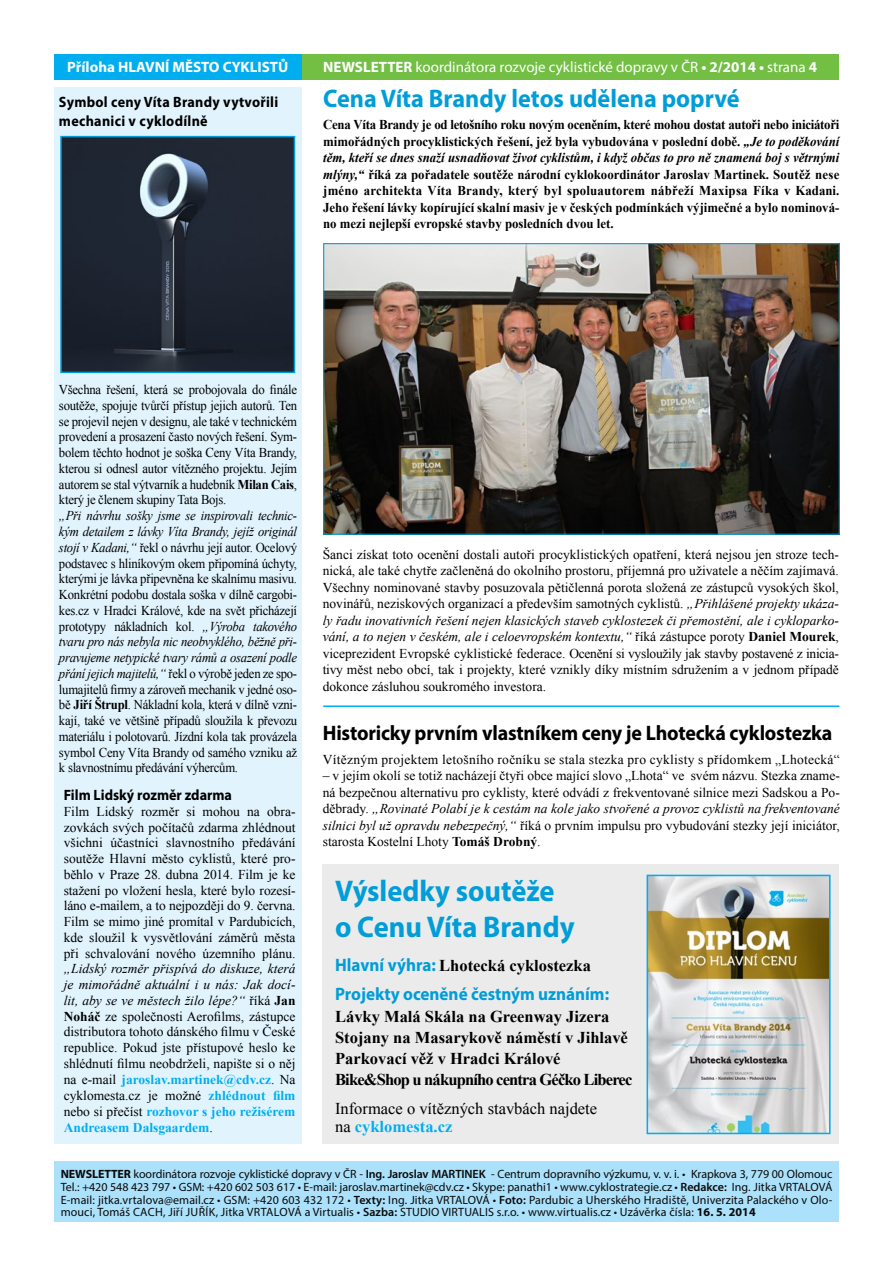
<style>
.page{position:relative;width:893px;height:1263px;background:#fff}
.page>*{position:absolute;margin:0;border:0;box-sizing:border-box;transform-origin:0 0}
.t1{font:700 30px/36px "Myriad Pro";color:#009dd8;scale:.95 1}
.t2{font:700 25.5px "Myriad Pro";color:#009dd8;scale:.95 1}
.t3{font:700 21px "Myriad Pro";letter-spacing:-.01em;color:#000;scale:.95 1}
.t4{font:700 18px "Myriad Pro";color:#009dd8;scale:.95 1}
.t5{font:700 16.5px/21px "Times New Roman";color:#000}
.t6{font:16.5px/18px "Times New Roman";color:#000}
.t7{font:15px "Myriad Pro";color:#fff}
.t8{font:700 15px/19.5px "Myriad Pro";letter-spacing:.02em;color:#000;scale:.94 1}
.t9{font:700 15px "Myriad Pro";color:#fff}
.t10{font:700 15px "Myriad Pro";color:#000;scale:.94 1}
.t11{font:13.5px/16.5px "Times New Roman";color:#000;text-align:justify}
.t12{font:13.5px/15.8px "Times New Roman";color:#000;text-align:justify;scale:.94 1}
.t13{font:700 13.5px/16.5px "Times New Roman";color:#000;text-align:justify;scale:.95 1}
.t14{font:13.5px "Times New Roman";letter-spacing:.02em;color:#000}
.t15{font:12px/12.8px "Myriad Pro";letter-spacing:.01em;color:#0a0a0b;text-align:justify}
.s1{font-weight:700}
.s2{font-style:italic}
.s3{font-weight:700;color:#00aeef}
.s4{font-family:"Myriad Pro";font-size:18px;color:#009dd8}
.s5{font-weight:600}
</style>
<div class="page">
<div style="left:323px;top:864px;width:516px;height:280px;background:#ebebec"></div>
<div style="left:54px;top:1162px;width:785px;height:60px;background:#abe1fa"></div>
<div style="left:301px;top:54px;width:538px;height:26px;background:#72bf44"></div>
<div style="left:54px;top:54px;width:247px;height:26px;background:#00aeef"></div>
<img style="left:325px;top:245px;width:513px;height:288px">
<div style="left:323px;top:243px;width:517px;height:292px;border:1px solid #009dd8"></div>
<div style="left:54px;top:88px;width:247px;height:1056px;background:#e1f4fd"></div>
<img style="left:63px;top:139px;width:229px;height:231px">
<div style="left:60px;top:136px;width:235px;height:237px;border:2px solid #009dd8"></div>
<img style="left:650px;top:878px;width:177px;height:253px">
<div style="left:647px;top:875px;width:183px;height:259px;border:2px solid #00aeef"></div>
<hr style="left:323px;top:705px;width:516px;height:2px;background:#00aeef">
<p class="t9" style="left:67px;top:58px;width:223px">Příloha HLAVNÍ MĚSTO CYKLISTŮ</p>
<p class="t8" style="left:59px;top:92px;width:235px">Symbol ceny Víta Brandy vytvořili mechanici v cyklodílně</p>
<p class="t7" style="left:323px;top:58px;width:495px"><span class="s1">NEWSLETTER</span> koordinátora rozvoje cyklistické dopravy v ČR <span class="s1">• 2/2014 •</span> strana <span class="s1">4</span></p>
<h2 class="t2" style="left:323px;top:82px;width:440px">Cena Víta Brandy letos udělena poprvé</h2>
<p class="t13" style="left:323px;top:116px;width:545px">Cena Víta Brandy je od letošního roku novým oceněním, které mohou dostat autoři nebo iniciátoři mimořádných procyklistických řešení, jež byla vybudována v poslední době. <span class="s2">„Je to poděkování těm, kteří se dnes snaží usnadňovat život cyklistům, i když občas to pro ně znamená boj s větrnými mlýny,“</span> říká za pořadatele soutěže národní cyklokoordinátor Jaroslav Martinek. Soutěž nese jméno architekta Víta Brandy, který byl spoluautorem nábřeží Maxipsa Fíka v Kadani.<br>Jeho řešení lávky kopírující skalní masiv je v českých podmínkách výjimečné a bylo nominová&shy;no mezi nejlepší evropské stavby posledních dvou let.</p>
<p class="t12" style="left:59px;top:381px;width:255px">Všechna řešení, která se probojovala do finále soutěže, spojuje tvůrčí přístup jejich autorů. Ten se projevil nejen v designu, ale také v technickém provedení a prosazení často nových řešení. Sym&shy;bolem těchto hodnot je soška Ceny Víta Brandy, kterou si odnesl autor vítězného projektu. Jejím autorem se stal výtvarník a hudebník <span class="s1">Milan Cais</span>, který je členem skupiny Tata Bojs.</p>
<p class="t12" style="left:59px;top:507px;width:255px"><span class="s2">„Při návrhu sošky jsme se inspirovali technic&shy;kým detailem z lávky Víta Brandy, jejíž originál stojí v Kadani,“</span> řekl o návrhu její autor. Ocelový podstavec s hliníkovým okem připomíná úchyty, kterými je lávka připevněna ke skalnímu masivu.<br>Konkrétní podobu dostala soška v dílně cargobi&shy;kes.cz v Hradci Králové, kde na svět přicházejí prototypy nákladních kol. <span class="s2">„Výroba takového tvaru pro nás nebyla nic neobvyklého, běžně při&shy;pravujeme netypické tvary rámů a osazení podle přání jejich majitelů,“</span> řekl o výrobě jeden ze spo&shy;lumajitelů firmy a zároveň mechanik v jedné oso&shy;bě <span class="s1">Jiří Štrupl</span>. Nákladní kola, která v dílně vzni&shy;kají, také ve většině případů sloužila k převozu materiálu i polotovarů. Jízdní kola tak provázela symbol Ceny Víta Brandy od samého vzniku až k slavnostnímu předávání výhercům.</p>
<p class="t10" style="left:64px;top:785px;width:181px">Film Lidský rozměr zdarma</p>
<p class="t11" style="left:64px;top:803px;width:233px;line-height:15.8px">Film Lidský rozměr si mohou na obra&shy;zovkách svých počítačů zdarma zhlédnout všichni účastníci slavnostního předávání soutěže Hlavní město cyklistů, které pro&shy;běhlo v Praze 28. dubna 2014. Film je ke stažení po vložení hesla, které bylo rozesí&shy;láno e-mailem, a to nejpozději do 9. června.<br>Film se mimo jiné promítal v Pardubicích, kde sloužil k vysvětlování záměrů města při schvalování nového územního plánu.</p>
<p class="t11" style="left:64px;top:960px;width:233px;line-height:15.9px"><span class="s2">„Lidský rozměr přispívá do diskuze, která je mimořádně aktuální i u nás: Jak docí&shy;lit, aby se ve městech žilo lépe?“</span> říká <span class="s1">Jan Noháč</span> ze společnosti Aerofilms, zástupce distributora tohoto dánského filmu v České republice. Pokud jste přístupové heslo ke shlédnutí filmu neobdrželi, napište si o něj na e-mail <span class="s3">jaroslav.martinek@cdv.cz</span>. Na cyklomesta.cz je možné <span class="s3">zhlédnout film </span>nebo si přečíst <span class="s3">rozhovor s jeho režisérem Andreasem Dalsgaardem</span>.</p>
<p class="t11" style="left:323px;top:545px;width:518px">Šanci získat toto ocenění dostali autoři procyklistických opatření, která nejsou jen stroze tech&shy;nická, ale také chytře začleněná do okolního prostoru, příjemná pro uživatele a něčím zajímavá.<br>Všechny nominované stavby posuzovala pětičlenná porota složená ze zástupců vysokých škol, novinářů, neziskových organizací a především samotných cyklistů. <span class="s2">„Přihlášené projekty ukáza&shy;ly řadu inovativních řešení nejen klasických staveb cyklostezek či přemostění, ale i cykloparko&shy;vání, a to nejen v českém, ale i celoevropském kontextu,“</span> říká zástupce poroty <span class="s1">Daniel Mourek</span>, viceprezident Evropské cyklistické federace. Ocenění si vysloužily jak stavby postavené z inicia&shy;tivy měst nebo obcí, tak i projekty, které vznikly díky místním sdružením a v jednom případě dokonce zásluhou soukromého investora.</p>
<h3 class="t3" style="left:323px;top:719px;width:538px">Historicky prvním vlastníkem ceny je Lhotecká cyklostezka</h3>
<p class="t14" style="left:323px;top:749px;width:519px">Vítězným projektem letošního ročníku se stala stezka pro cyklisty s přídomkem „Lhotecká“</p>
<p class="t11" style="left:323px;top:767px;width:519px">– v jejím okolí se totiž nacházejí čtyři obce mající slovo „Lhota“ ve svém názvu. Stezka zname&shy;ná bezpečnou alternativu pro cyklisty, které odvádí z frekventované silnice mezi Sadskou a Po&shy;děbrady. <span class="s2">„Rovinaté Polabí je k cestám na kole jako stvořené a provoz cyklistů na frekventované silnici byl už opravdu nebezpečný,“</span> říká o prvním impulsu pro vybudování stezky její iniciátor, starosta Kostelní Lhoty <span class="s1">Tomáš Drobný</span>.</p>
<h1 class="t1" style="left:335px;top:872px;width:254px">Výsledky soutěže o Cenu Víta Brandy</h1>
<p class="t5" style="left:335px;top:955px;width:257px"><span class="s4">Hlavní výhra:</span> Lhotecká cyklostezka</p>
<h3 class="t4" style="left:335px;top:982px;width:290px">Projekty oceněné čestným uznáním:</h3>
<p class="t5" style="left:335px;top:1006px;width:299px">Lávky Malá Skála na Greenway Jizera Stojany na Masarykově náměstí v Jihlavě Parkovací věž v Hradci Králové Bike&amp;Shop u nákupního centra Géčko Liberec</p>
<p class="t6" style="left:335px;top:1099px;width:264px">Informace o vítězných stavbách najdete na <span class="s3">cyklomesta.cz</span></p>
<p class="t15" style="left:61px;top:1167px;width:773px"><span class="s1">NEWSLETTER</span> koordinátora rozvoje cyklistické dopravy v ČR - <span class="s5">Ing. Jaroslav MARTINEK</span> - Centrum dopravního výzkumu, v. v. i. • Krapkova 3, 779 00 Olomouc Tel.: +420 548 423 797 • GSM: +420 602 503 617 • E-mail: jaroslav.martinek@cdv.cz • Skype: panathi1 • www.cyklostrategie.cz • <span class="s5">Redakce:</span> Ing. Jitka VRTALOVÁ E-mail: jitka.vrtalova@email.cz • GSM: +420 603 432 172 • <span class="s5">Texty:</span> Ing. Jitka VRTALOVÁ • <span class="s5">Foto:</span> Pardubic a Uherského Hradiště, Univerzita Palackého v Olo&shy;mouci, Tomáš Cach</p>
<p class="t15" style="left:163px;top:1206px;width:99px">, Jiří Juřík, Jitka Vrtalová</p>
<p class="t15" style="left:305px;top:1206px;width:453px">a Virtualis • <span class="s5">Sazba:</span> STUDIO VIRTUALIS s.r.o. • www.virtualis.cz • Uzávěrka čísla: <span class="s1">16. 5. 2014</span></p>
</div>
